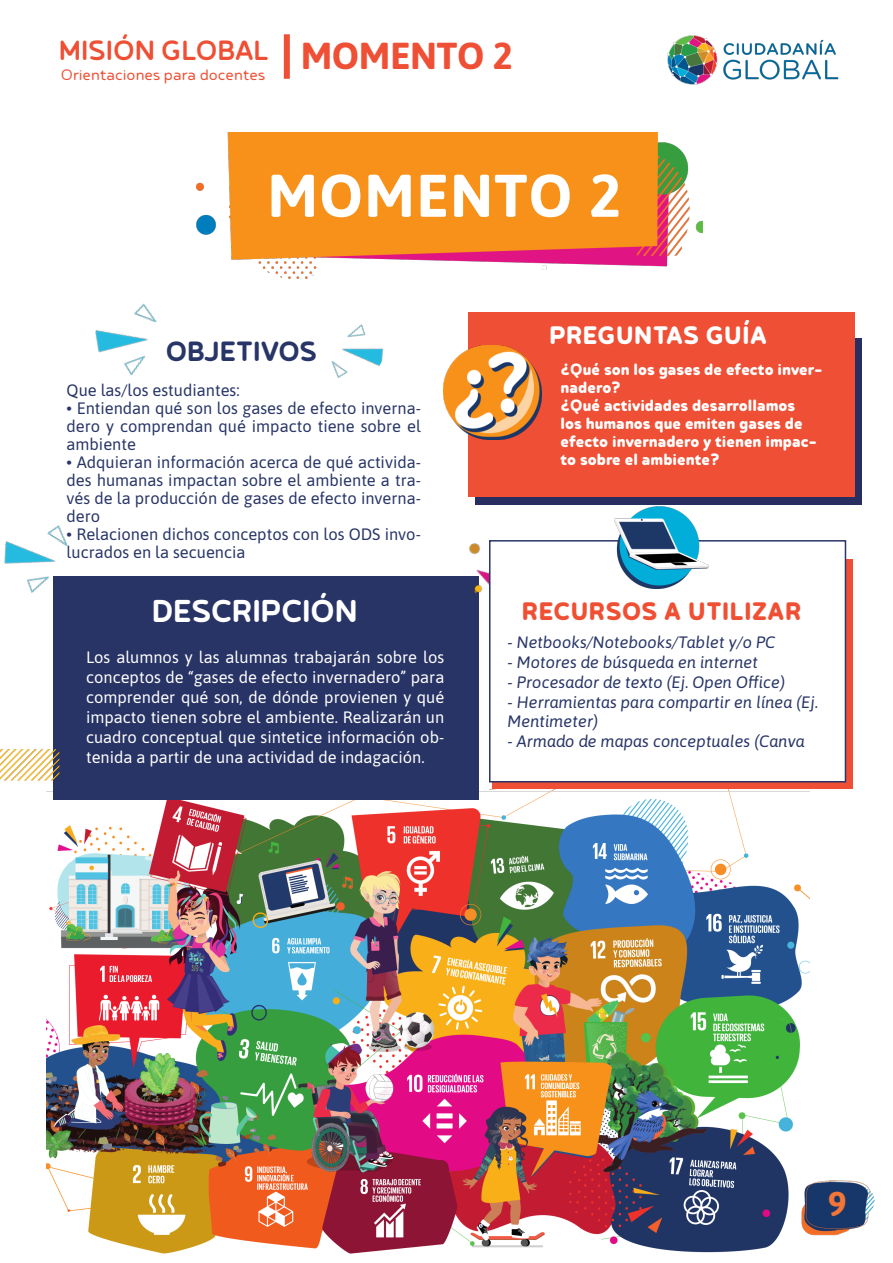
<style>
.page{position:relative;width:893px;height:1263px;background:#fff}
.page>*{position:absolute;margin:0;border:0;box-sizing:border-box;transform-origin:0 0}
.t1{font:700 60px "Asap";letter-spacing:.02em;color:#fff}
.t2{font:600 37.5px "Betm Rounded";color:#fff}
.t3{font:700 37.5px "Asap";letter-spacing:-.01em;color:#ef4f34}
.t4{font:700 34.5px "Asap";color:#f37537}
.t5{font:500 33px "Betm Rounded";color:#ef4f34}
.t6{font:600 33px "Betm Rounded";color:#283567}
.t7{font:700 30px "Betm Rounded";letter-spacing:.02em;color:#ef5033}
.t8{font:700 30px "Betm Rounded";letter-spacing:.02em;color:#fff}
.t9{font:700 19.5px/18px "Betm Rounded";color:#fff}
.t10{font:300 18px "Betm Rounded";color:#ef4f34}
.t11{font:16.5px/18px "Asap";color:#283567;text-align:justify}
.t12{font:16.5px/19.8px "Asap";color:#fff;text-align:justify}
.t13{font:italic 16.5px/19.8px "Asap";color:#283567}
</style>
<div class="page">
<div style="left:475px;top:338px;width:387px;height:167px;background:#282e60"></div>
<img style="left:47px;top:788px;width:763px;height:465px">
<img style="left:790px;top:1175px;width:85px;height:69px">
<img style="left:667px;top:35px;width:172px;height:50px">
<div style="left:284px;top:34px;width:6px;height:45px;background:#ef4f34"></div>
<img style="left:196px;top:132px;width:506px;height:147px">
<img style="left:95px;top:303px;width:62px;height:73px">
<img style="left:331px;top:324px;width:53px;height:54px">
<div style="left:468px;top:312px;width:387px;height:184px;background:#ef4f34"></div>
<img style="left:443px;top:345px;width:99px;height:94px">
<div style="left:53px;top:576px;width:425px;height:223px;background:#283465"></div>
<img style="left:4px;top:525px;width:64px;height:68px">
<img style="left:0;top:749px;width:60px;height:32px">
<img style="left:468px;top:543px;width:21px;height:63px">
<svg style="left:492px;top:559px;width:361px;height:230px;background:#e34d36"></svg>
<div style="left:489px;top:540px;width:357px;height:242px;background:#fff;border:2px solid #283567"></div>
<img style="left:614px;top:506px;width:95px;height:82px">
<p class="t5" style="left:59px;top:30px;width:212px">MISIÓN GLOBAL</p>
<p class="t10" style="left:61px;top:64px;width:206px">Orientaciones para docentes</p>
<p class="t3" style="left:301px;top:30px;width:214px">MOMENTO 2</p>
<p class="t1" style="left:267px;top:153px;width:355px">MOMENTO 2</p>
<p class="t6" style="left:166px;top:330px;width:153px">OBJETIVOS</p>
<p class="t11" style="left:67px;top:380px;width:175px">Que las/los estudiantes:</p>
<p class="t11" style="left:67px;top:398px;width:356px">• Entiendan qué son los gases de efecto inverna&shy;dero y comprendan qué impacto tiene sobre el ambiente</p>
<p class="t11" style="left:67px;top:452px;width:356px">• Adquieran información acerca de qué activida&shy;des humanas impactan sobre el ambiente a tra&shy;vés de la producción de gases de efecto inverna&shy;dero</p>
<p class="t11" style="left:67px;top:524px;width:356px">• Relacionen dichos conceptos con los ODS invo&shy;lucrados en la secuencia</p>
<p class="t2" style="left:152px;top:587px;width:208px">DESCRIPCIÓN</p>
<p class="t12" style="left:86px;top:647px;width:360px">Los alumnos y las alumnas trabajarán sobre los conceptos de “gases de efecto invernadero” para comprender qué son, de dónde provienen y qué impacto tienen sobre el ambiente. Realizarán un cuadro conceptual que sintetice información ob&shy;tenida a partir de una actividad de indagación.</p>
<p class="t8" style="left:550px;top:316px;width:219px">PREGUNTAS GUÍA</p>
<p class="t9" style="left:561px;top:359px;width:264px">¿Qué son los gases de efecto inver&shy;nadero?</p>
<p class="t9" style="left:561px;top:395px;width:258px">¿Qué actividades desarrollamos los humanos que emiten gases de efecto invernadero y tienen impac&shy;to sobre el ambiente?</p>
<p class="t7" style="left:522px;top:593px;width:281px">RECURSOS A UTILIZAR</p>
<p class="t13" style="left:508px;top:632px;width:270px">- Netbooks/Notebooks/Tablet y/o PC</p>
<p class="t13" style="left:508px;top:652px;width:252px">- Motores de búsqueda en internet</p>
<p class="t13" style="left:508px;top:671px;width:279px">- Procesador de texto (Ej. Open Office)</p>
<p class="t13" style="left:508px;top:691px;width:312px">- Herramientas para compartir en línea (Ej.<br>Mentimeter)</p>
<p class="t13" style="left:508px;top:731px;width:299px">- Armado de mapas conceptuales (Canva</p>
<p class="t4" style="left:828px;top:1180px;width:20px">9</p>
</div>
